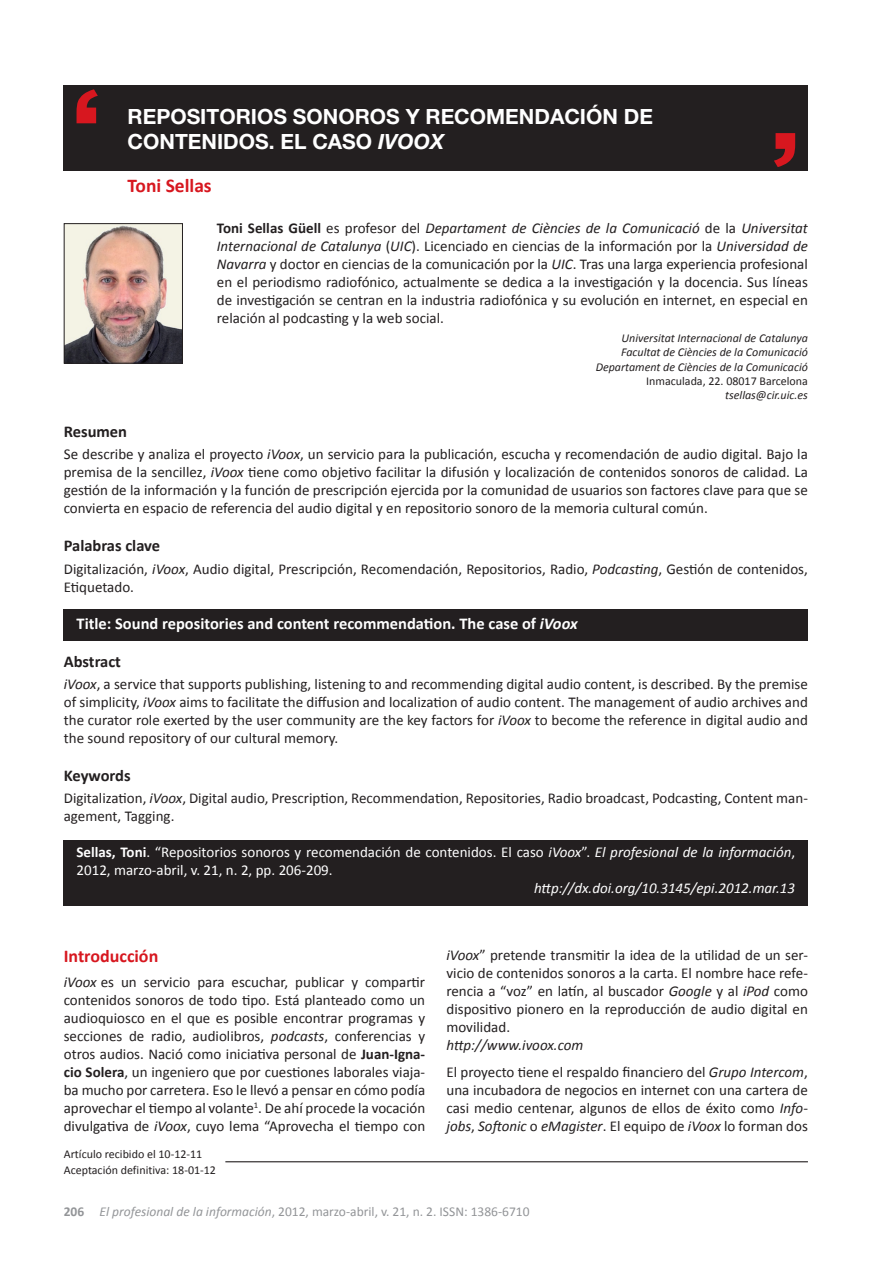
<style>
.page{position:relative;width:893px;height:1263px;background:#fff}
.page>*{position:absolute;margin:0;border:0;box-sizing:border-box;transform-origin:0 0}
.t1{font:700 21px/24.8px "Helvetica Neue";color:#fff}
.t2{font:700 19.5px "Calibri";color:#d7171f}
.t3{font:700 18px "Calibri";color:#d7171f}
.t4{font:700 16.5px "Calibri";color:#fff}
.t5{font:700 16.5px "Calibri";color:#231f20}
.t6{font:15px/18px "Calibri";color:#231f20;text-align:justify}
.t7{font:15px/18px "Calibri";color:#fff}
.t8{font:italic 15px "Calibri";color:#fff}
.t9{font:13.5px "Calibri";color:#939598}
.t10{font:italic 12px/14.4px "Calibri";color:#231f20;text-align:right}
.t11{font:12px/15.6px "Calibri";color:#231f20}
.s1{font-style:italic}
.s2{font-weight:700}
</style>
<div class="page">
<div style="left:64px;top:85px;width:744px;height:85px;background:#231f20"></div>
<svg style="left:774px;top:133px;width:21px;height:34px"></svg>
<svg style="left:77px;top:89px;width:21px;height:34px"></svg>
<div style="left:64px;top:840px;width:744px;height:66px;background:#231f20"></div>
<div style="left:64px;top:609px;width:744px;height:32px;background:#231f20"></div>
<hr style="left:225px;top:1161px;width:583px;height:1px;background:#231f20">
<img style="left:66px;top:225px;width:115px;height:137px">
<div style="left:64px;top:223px;width:119px;height:141px;border:1px solid #231f20"></div>
<h1 class="t1" style="left:128px;top:104px;width:527px">REPOSITORIOS SONOROS Y RECOMENDACIÓN DE<br>CONTENIDOS. EL CASO <span class="s1">IVOOX</span></h1>
<h2 class="t2" style="left:128px;top:173px;width:86px">Toni Sellas</h2>
<p class="t6" style="left:217px;top:219px;width:593px"><span class="s2">Toni Sellas Güell</span> es profesor del <span class="s1">Departament de Ciències de la Comunicació</span> de la <span class="s1">Universitat Internacional de Catalunya</span> (<span class="s1">UIC</span>). Licenciado en ciencias de la información por la <span class="s1">Universidad de Navarra</span> y doctor en ciencias de la comunicación por la <span class="s1">UIC</span>. Tras una larga experiencia profesional en el periodismo radiofónico, actualmente se dedica a la investigación y la docencia. Sus líneas de investigación se centran en la industria radiofónica y su evolución en internet, en especial en relación al podcasting y la web social.</p>
<p class="t10" style="left:596px;top:330px;width:214px">Universitat Internacional de Catalunya<br>Facultat de Ciències de la Comunicació<br>Departament de Ciències de la Comunicació</p>
<p class="t11" style="left:646px;top:373px;width:163px">Inmaculada, 22. 08017 Barcelona</p>
<p class="t10" style="left:725px;top:388px;width:84px">tsellas@cir.uic.es</p>
<p class="t5" style="left:64px;top:421px;width:65px">Resumen</p>
<p class="t6" style="left:64px;top:445px;width:746px">Se describe y analiza el proyecto <span class="s1">iVoox</span>, un servicio para la publicación, escucha y recomendación de audio digital. Bajo la premisa de la sencillez, <span class="s1">iVoox</span> tiene como objetivo facilitar la difusión y localización de contenidos sonoros de calidad. La gestión de la información y la función de prescripción ejercida por la comunidad de usuarios son factores clave para que se convierta en espacio de referencia del audio digital y en repositorio sonoro de la memoria cultural común.</p>
<p class="t5" style="left:64px;top:535px;width:98px">Palabras clave</p>
<p class="t6" style="left:64px;top:560px;width:746px">Digitalización, <span class="s1">iVoox</span>, Audio digital, Prescripción, Recomendación, Repositorios, Radio, <span class="s1">Podcasting</span>, Gestión de contenidos,<br>Etiquetado.</p>
<p class="t4" style="left:77px;top:613px;width:503px">Title: Sound repositories and content recommendation. The case of <span class="s1">iVoox</span></p>
<p class="t5" style="left:64px;top:651px;width:59px">Abstract</p>
<p class="t6" style="left:64px;top:675px;width:746px"><span class="s1">iVoox</span>, a service that supports publishing, listening to and recommending digital audio content, is described. By the premise of simplicity, <span class="s1">iVoox</span> aims to facilitate the diffusion and localization of audio content. The management of audio archives and the curator role exerted by the user community are the key factors for <span class="s1">iVoox</span> to become the reference in digital audio and the sound repository of our cultural memory.</p>
<p class="t5" style="left:64px;top:765px;width:68px">Keywords</p>
<p class="t6" style="left:64px;top:789px;width:746px">Digitalization, <span class="s1">iVoox</span>, Digital audio, Prescription, Recommendation, Repositories, Radio broadcast, Podcasting, Content man&shy;agement, Tagging.</p>
<p class="t7" style="left:77px;top:843px;width:720px"><span class="s2">Sellas, Toni</span>. “Repositorios sonoros y recomendación de contenidos. El caso <span class="s1">iVoox</span>”. <span class="s1">El profesional de la información</span>,<br>2012, marzo-abril, v. 21, n. 2, pp. 206-209.</p>
<p class="t8" style="left:534px;top:878px;width:263px">http://dx.doi.org/10.3145/epi.2012.mar.13</p>
<p class="t3" style="left:64px;top:944px;width:96px">Introducción</p>
<p class="t6" style="left:64px;top:973px;width:363px"><span class="s1">iVoox</span> es un servicio para escuchar, publicar y compartir contenidos sonoros de todo tipo. Está planteado como un audioquiosco en el que es posible encontrar programas y secciones de radio, audiolibros, <span class="s1">podcasts</span>, conferencias y otros audios. Nació como iniciativa personal de <span class="s2">Juan-Igna&shy;cio Solera</span>, un ingeniero que por cuestiones laborales viaja&shy;ba mucho por carretera. Eso le llevó a pensar en cómo podía aprovechar el tiempo al volante<sup>1</sup>. De ahí procede la vocación divulgativa de <span class="s1">iVoox</span>, cuyo lema “Aprovecha el tiempo con</p>
<p class="t11" style="left:64px;top:1146px;width:154px">Artículo recibido el 10-12-11<br>Aceptación definitiva: 18-01-12</p>
<p class="t6" style="left:446px;top:946px;width:363px"><span class="s1">iVoox</span>” pretende transmitir la idea de la utilidad de un ser&shy;vicio de contenidos sonoros a la carta. El nombre hace refe&shy;rencia a “voz” en latín, al buscador <span class="s1">Google</span> y al <span class="s1">iPod</span> como dispositivo pionero en la reproducción de audio digital en movilidad.</p>
<p class="t6" style="left:446px;top:1031px;width:363px;line-height:27.6px"><span class="s1">http://www.ivoox.com<br></span>El proyecto tiene el respaldo financiero del <span class="s1">Grupo Intercom</span>,</p>
<p class="t6" style="left:446px;top:1081px;width:363px">una incubadora de negocios en internet con una cartera de casi medio centenar, algunos de ellos de éxito como <span class="s1">Info&shy;jobs</span>, <span class="s1">Softonic</span> o <span class="s1">eMagister</span>. El equipo de <span class="s1">iVoox</span> lo forman dos</p>
<p class="t9" style="left:64px;top:1203px;width:467px"><span class="s2">206</span> <span class="s1">El profesional de la información</span>, 2012, marzo-abril, v. 21, n. 2. ISSN: 1386-6710</p>
</div>
